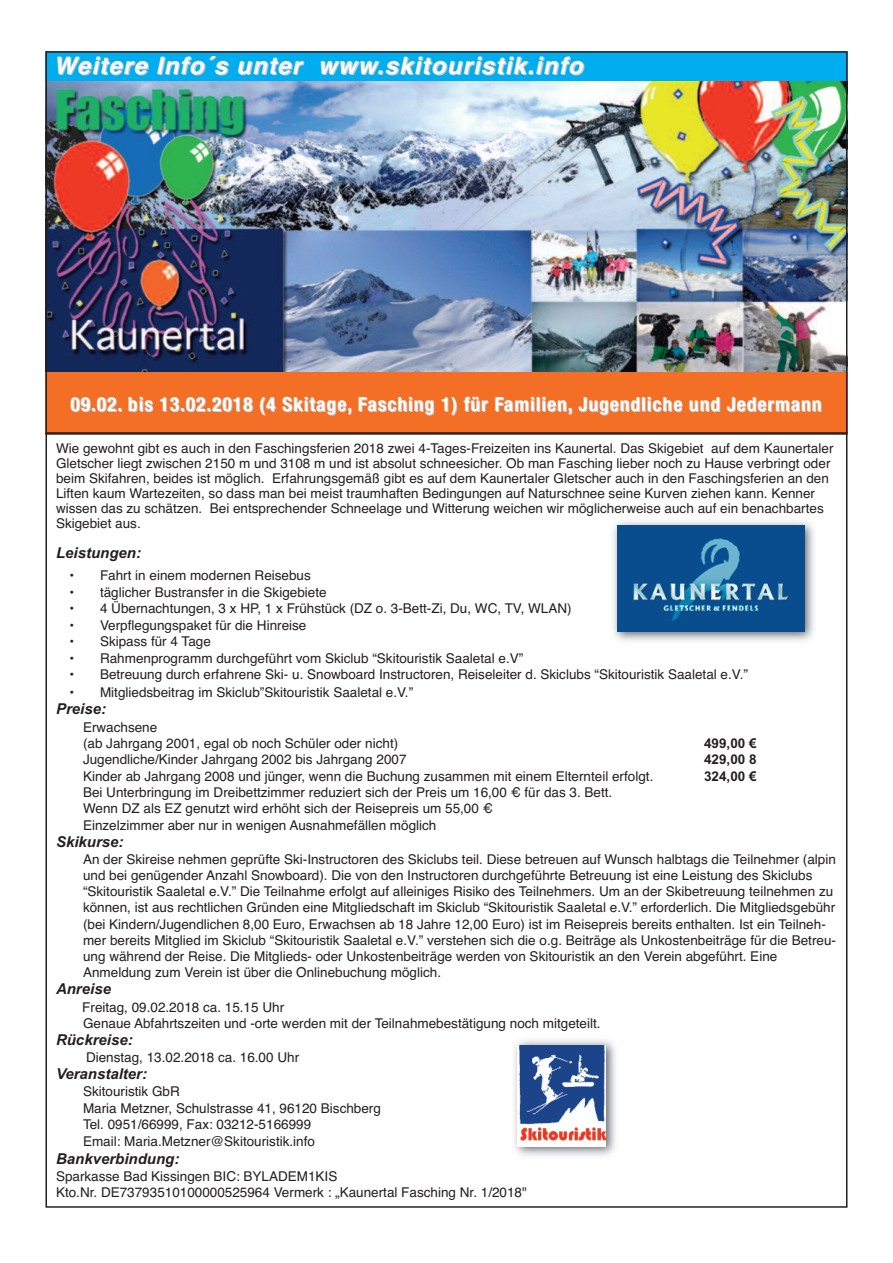
<style>
.page{position:relative;width:893px;height:1263px;background:#fff}
.page>*{position:absolute;margin:0;border:0;box-sizing:border-box;transform-origin:0 0}
.t1{font:italic 700 24px "Helvetica";letter-spacing:.05em;color:#fff}
.t2{font:700 condensed 19.5px "Helvetica Neue";letter-spacing:.05em;color:#fff}
.t3{font:italic 700 15px "Arial";color:#231f20}
.t4{font:13.5px/16.2px "Helvetica";color:#231f20}
.t5{font:700 13.5px "Arial";color:#231f20}
</style>
<div class="page">
<img style="left:45px;top:81px;width:799px;height:291px">
<div style="left:45px;top:51px;width:802px;height:30px;background:#00aeef"></div>
<img style="left:613px;top:521px;width:201px;height:120px">
<img style="left:617px;top:526px;width:187px;height:105px">
<img style="left:514px;top:1040px;width:102px;height:116px">
<img style="left:518px;top:1046px;width:88px;height:100px">
<div style="left:45px;top:373px;width:802px;height:61px;background:#f36f26"></div>
<h1 class="t1" style="left:53px;top:51px;width:531px">Weitere Info´s unter www.skitouristik.info</h1>
<h2 class="t2" style="left:70px;top:388px;width:753px">09.02. bis 13.02.2018 (4 Skitage, Fasching 1) für Familien, Jugendliche und Jedermann</h2>
<p class="t4" style="left:56px;top:441px;width:779px;line-height:15px">Wie gewohnt gibt es auch in den Faschingsferien 2018 zwei 4-Tages-Freizeiten ins Kaunertal. Das Skigebiet auf dem Kaunertaler Gletscher liegt zwischen 2150 m und 3108 m und ist absolut schneesicher. Ob man Fasching lieber noch zu Hause verbringt oder beim Skifahren, beides ist möglich. Erfahrungsgemäß gibt es auf dem Kaunertaler Gletscher auch in den Faschingsferien an den Liften kaum Wartezeiten, so dass man bei meist traumhaften Bedingungen auf Naturschnee seine Kurven ziehen kann. Kenner wissen das zu schätzen. Bei entsprechender Schneelage und Witterung weichen wir möglicherweise auch auf ein benachbartes Skigebiet aus.</p>
<p class="t3" style="left:56px;top:544px;width:86px">Leistungen:</p>
<p class="t4" style="left:69px;top:568px;width:243px">• Fahrt in einem modernen Reisebus</p>
<p class="t4" style="left:69px;top:584px;width:259px">• täglicher Bustransfer in die Skigebiete</p>
<p class="t4" style="left:69px;top:601px;width:504px">• 4 Übernachtungen, 3 x HP, 1 x Frühstück (DZ o. 3-Bett-Zi, Du, WC, TV, WLAN)</p>
<p class="t4" style="left:69px;top:617px;width:238px">• Verpflegungspaket für die Hinreise</p>
<p class="t4" style="left:69px;top:634px;width:143px">• Skipass für 4 Tage</p>
<p class="t4" style="left:69px;top:650px;width:455px">• Rahmenprogramm durchgeführt vom Skiclub “Skitouristik Saaletal e.V”</p>
<p class="t4" style="left:69px;top:667px;width:680px">• Betreuung durch erfahrene Ski- u. Snowboard Instructoren, Reiseleiter d. Skiclubs “Skitouristik Saaletal e.V.”</p>
<p class="t4" style="left:70px;top:685px;width:345px">• Mitgliedsbeitrag im Skiclub”Skitouristik Saaletal e.V.”</p>
<p class="t3" style="left:56px;top:700px;width:52px">Preise:</p>
<p class="t4" style="left:83px;top:719px;width:317px">Erwachsene<br>(ab Jahrgang 2001, egal ob noch Schüler oder nicht)</p>
<p class="t5" style="left:704px;top:735px;width:54px">499,00 €</p>
<p class="t4" style="left:83px;top:751px;width:325px">Jugendliche/Kinder Jahrgang 2002 bis Jahrgang 2007</p>
<p class="t5" style="left:704px;top:752px;width:54px">429,00 8</p>
<p class="t4" style="left:83px;top:768px;width:572px">Kinder ab Jahrgang 2008 und jünger, wenn die Buchung zusammen mit einem Elternteil erfolgt.</p>
<p class="t5" style="left:704px;top:768px;width:54px">324,00 €</p>
<p class="t4" style="left:83px;top:784px;width:531px">Bei Unterbringung im Dreibettzimmer reduziert sich der Preis um 16,00 € für das 3. Bett.<br>Wenn DZ als EZ genutzt wird erhöht sich der Reisepreis um 55,00 €<br>Einzelzimmer aber nur in wenigen Ausnahmefällen möglich</p>
<p class="t3" style="left:56px;top:833px;width:69px">Skikurse:</p>
<p class="t4" style="left:83px;top:851px;width:754px">An der Skireise nehmen geprüfte Ski-Instructoren des Skiclubs teil. Diese betreuen auf Wunsch halbtags die Teilnehmer (alpin und bei genügender Anzahl Snowboard). Die von den Instructoren durchgeführte Betreuung ist eine Leistung des Skiclubs “Skitouristik Saaletal e.V.” Die Teilnahme erfolgt auf alleiniges Risiko des Teilnehmers. Um an der Skibetreuung teilnehmen zu können, ist aus rechtlichen Gründen eine Mitgliedschaft im Skiclub “Skitouristik Saaletal e.V.” erforderlich. Die Mitgliedsgebühr (bei Kindern/Jugendlichen 8,00 Euro, Erwachsen ab 18 Jahre 12,00 Euro) ist im Reisepreis bereits enthalten. Ist ein Teilneh&shy;mer bereits Mitglied im Skiclub “Skitouristik Saaletal e.V.” verstehen sich die o.g. Beiträge als Unkostenbeiträge für die Betreu&shy;ung während der Reise. Die Mitglieds- oder Unkostenbeiträge werden von Skitouristik an den Verein abgeführt. Eine Anmeldung zum Verein ist über die Onlinebuchung möglich.</p>
<p class="t3" style="left:56px;top:980px;width:57px">Anreise</p>
<p class="t4" style="left:82px;top:999px;width:520px">Freitag, 09.02.2018 ca. 15.15 Uhr<br>Genaue Abfahrtszeiten und -orte werden mit der Teilnahmebestätigung noch mitgeteilt.</p>
<p class="t3" style="left:56px;top:1031px;width:78px">Rückreise:</p>
<p class="t4" style="left:86px;top:1049px;width:215px">Dienstag, 13.02.2018 ca. 16.00 Uhr</p>
<p class="t3" style="left:56px;top:1065px;width:93px">Veranstalter:</p>
<p class="t4" style="left:83px;top:1083px;width:299px">Skitouristik GbR<br>Maria Metzner, Schulstrasse 41, 96120 Bischberg Tel. 0951/66999, Fax: 03212-5166999<br>Email: Maria.Metzner@Skitouristik.info</p>
<p class="t3" style="left:56px;top:1150px;width:125px">Bankverbindung:</p>
<p class="t4" style="left:56px;top:1168px;width:472px">Sparkasse Bad Kissingen BIC: BYLADEM1KIS<br>Kto.Nr. DE73793510100000525964 Vermerk : „Kaunertal Fasching Nr. 1/2018"</p>
</div>
